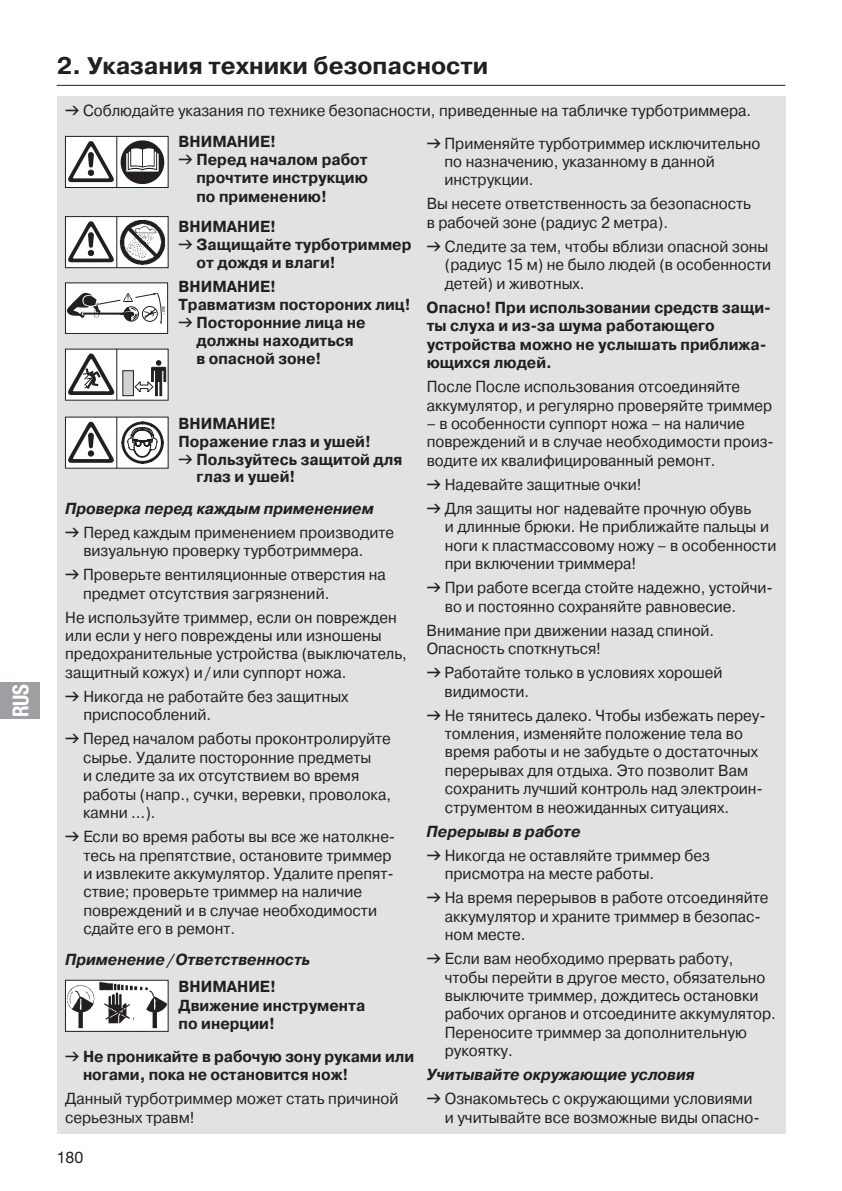
<style>
.page{position:relative;width:842px;height:1191px;background:#fff}
.page>*{position:absolute;margin:0;border:0;box-sizing:border-box;transform-origin:0 0}
.t1{font:24px "GARDENA Pro CYR Bold";color:#231f20}
.t2{font:22px "GARDENA Pro Bo Cond";color:#fff;scale:.95 1}
.t3{font:16px/18.4px "GARDENA Pro CYR Regular";color:#231f20;scale:.95 1}
.t4{font:16px/18.4px "GARDENA Pro CYR Bold";color:#231f20;scale:.95 1}
.t5{font:16px "GARDENA Pro CYR Bo Ita";color:#231f20;scale:.95 1}
.t6{font:16px "GARDENA Pro";color:#231f20}
.t7{font:4px "GARDENA Pro";color:#231f20}
.s1{font-family:"Formdruck"}
</style>
<div class="page">
<hr style="left:57px;top:85px;width:728px;height:1px;background:#231f20">
<div style="left:57px;top:96px;width:728px;height:1038px;background:#e1e2e4"></div>
<div style="left:65px;top:136px;width:103px;height:51px;background:#fff"></div>
<div style="left:65px;top:136px;width:103px;height:52px;border:1px solid #231f20"></div>
<hr style="left:116px;top:136px;width:1px;height:52px;background:#231f20">
<svg style="left:68px;top:141px;width:46px;height:41px"></svg>
<svg style="left:121px;top:140px;width:43px;height:44px"></svg>
<div style="left:65px;top:217px;width:103px;height:51px;background:#fff"></div>
<div style="left:65px;top:216px;width:103px;height:52px;border:1px solid #231f20"></div>
<hr style="left:116px;top:216px;width:1px;height:52px;background:#231f20">
<svg style="left:68px;top:221px;width:46px;height:41px"></svg>
<img style="left:117px;top:216px;width:51px;height:50px">
<div style="left:65px;top:283px;width:103px;height:50px;background:#fff"></div>
<svg style="left:67px;top:293px;width:95px;height:32px"></svg>
<div style="left:65px;top:283px;width:103px;height:51px;border:1px solid #231f20"></div>
<div style="left:65px;top:349px;width:103px;height:51px;background:#fff"></div>
<hr style="left:116px;top:349px;width:1px;height:51px;background:#231f20">
<svg style="left:68px;top:353px;width:47px;height:42px"></svg>
<svg style="left:134px;top:360px;width:32px;height:36px"></svg>
<div style="left:122px;top:370px;width:12px;height:26px;background:#d1d2d4;border:1px solid #231f20"></div>
<div style="left:65px;top:417px;width:103px;height:51px;background:#fff"></div>
<hr style="left:116px;top:417px;width:1px;height:51px;background:#231f20">
<svg style="left:68px;top:422px;width:46px;height:41px"></svg>
<svg style="left:121px;top:421px;width:43px;height:43px"></svg>
<img style="left:67px;top:982px;width:99px;height:47px">
<div style="left:65px;top:980px;width:103px;height:51px;border:1px solid #231f20"></div>
<div style="left:0;top:682px;width:40px;height:36px;background:#9d9fa2"></div>
<h2 class="t2" style="left:7px;top:717px;width:37px;rotate:-90deg">RUS</h2>
<h1 class="t1" style="left:57px;top:52px;width:433px">2. Указания техники безопасности</h1>
<p class="t3" style="left:65px;top:102px;width:724px"><span class="s1">v</span> Соблюдайте указания по технике безопасности, приведенные на табличке турботриммера.</p>
<p class="t7" style="left:166px;top:306px;width:10px;rotate:90deg">360°</p>
<p class="t4" style="left:179px;top:133px;width:104px">ВНИМАНИЕ!</p>
<p class="t4" style="left:179px;top:151px;width:201px"><span class="s1">v</span> Перед началом работ</p>
<p class="t4" style="left:196px;top:169px;width:182px">прочтите инструкцию</p>
<p class="t4" style="left:196px;top:187px;width:139px">по применению!</p>
<p class="t4" style="left:179px;top:217px;width:104px">ВНИМАНИЕ!</p>
<p class="t4" style="left:179px;top:235px;width:247px"><span class="s1">v</span> Защищайте турботриммер</p>
<p class="t4" style="left:196px;top:253px;width:148px">от дождя и влаги!</p>
<p class="t4" style="left:179px;top:277px;width:104px">ВНИМАНИЕ!</p>
<p class="t4" style="left:179px;top:295px;width:246px">Травматизм постороних лиц!</p>
<p class="t4" style="left:179px;top:313px;width:198px"><span class="s1">v</span> Посторонние лица не</p>
<p class="t4" style="left:196px;top:331px;width:167px">должны находиться</p>
<p class="t4" style="left:196px;top:349px;width:133px">в опасной зоне!</p>
<p class="t4" style="left:179px;top:414px;width:104px">ВНИМАНИЕ!</p>
<p class="t4" style="left:179px;top:432px;width:204px">Поражение глаз и ушей!</p>
<p class="t4" style="left:179px;top:450px;width:237px"><span class="s1">v</span> Пользуйтесь защитой для</p>
<p class="t4" style="left:196px;top:468px;width:106px">глаз и ушей!</p>
<p class="t5" style="left:65px;top:499px;width:326px">Проверка перед каждым применением</p>
<p class="t3" style="left:83px;top:523px;width:329px;text-indent:-18px"><span class="s1">v</span> Перед каждым применением производите визуальную проверку турботриммера.</p>
<p class="t3" style="left:83px;top:565px;width:320px;text-indent:-18px"><span class="s1">v</span> Проверьте вентиляционные отверстия на предмет отсутствия загрязнений.</p>
<p class="t3" style="left:65px;top:608px;width:361px">Не используйте триммер, если он поврежден или если у него повреждены или изношены предохранительные устройства (выключатель, защитный кожух) и/или суппорт ножа.</p>
<p class="t3" style="left:83px;top:687px;width:281px;text-indent:-18px"><span class="s1">v</span> Никогда не работайте без защитных приспособлений.</p>
<p class="t3" style="left:83px;top:730px;width:326px;text-indent:-18px"><span class="s1">v</span> Перед началом работы проконтролируйте сырье. Удалите посторонние предметы<br>и следите за их отсутствием во время работы (напр., сучки, веревки, проволока, камни …).</p>
<p class="t3" style="left:83px;top:827px;width:330px;text-indent:-18px"><span class="s1">v</span> Если во время работы вы все же натолкне&shy;тесь на препятствие, остановите триммер и извлеките аккумулятор. Удалите препят&shy;ствие; проверьте триммер на наличие повреждений и в случае необходимости сдайте его в ремонт.</p>
<p class="t5" style="left:65px;top:951px;width:259px">Применение/Ответственность</p>
<p class="t4" style="left:179px;top:977px;width:198px">ВНИМАНИЕ!<br>Движение инструмента по инерции!</p>
<p class="t4" style="left:83px;top:1047px;width:350px;text-indent:-18px"><span class="s1">v</span> Не проникайте в рабочую зону руками или ногами, пока не остановится нож!</p>
<p class="t3" style="left:65px;top:1089px;width:352px">Данный турботриммер может стать причиной серьезных травм!</p>
<p class="t6" style="left:57px;top:1147px;width:28px">180</p>
<p class="t3" style="left:444px;top:134px;width:334px;text-indent:-18px"><span class="s1">v</span> Применяйте турботриммер исключительно по назначению, указанному в данной инструкции.</p>
<p class="t3" style="left:427px;top:195px;width:343px">Вы несете ответственность за безопасность в рабочей зоне (радиус 2 метра).</p>
<p class="t3" style="left:445px;top:237px;width:345px;text-indent:-18px"><span class="s1">v</span> Следите за тем, чтобы вблизи опасной зоны (радиус 15 м) не было людей (в особенности детей) и животных.</p>
<p class="t4" style="left:427px;top:298px;width:364px">Опасно! При использовании средств защи&shy;ты слуха и из-за шума работающего устройства можно не услышать приближа&shy;ющихся людей.</p>
<p class="t3" style="left:427px;top:377px;width:365px">После После использования отсоединяйте аккумулятор, и регулярно проверяйте триммер</p>
<p class="t3" style="left:427px;top:414px;width:367px">– в особенности суппорт ножа – на наличие повреждений и в случае необходимости произ&shy;водите их квалифицированный ремонт.</p>
<p class="t3" style="left:427px;top:472px;width:343px;line-height:24px"><span class="s1">v</span> Надевайте защитные очки!<br><span class="s1">v</span> Для защиты ног надевайте прочную обувь</p>
<p class="t3" style="left:445px;top:518px;width:350px">и длинные брюки. Не приближайте пальцы и ноги к пластмассовому ножу – в особенности при включении триммера!</p>
<p class="t3" style="left:445px;top:578px;width:347px;text-indent:-18px"><span class="s1">v</span> При работе всегда стойте надежно, устойчи&shy;во и постоянно сохраняйте равновесие.</p>
<p class="t3" style="left:427px;top:621px;width:304px">Внимание при движении назад спиной.<br>Опасность споткнуться!</p>
<p class="t3" style="left:444px;top:663px;width:294px;text-indent:-18px"><span class="s1">v</span> Работайте только в условиях хорошей видимости.</p>
<p class="t3" style="left:445px;top:706px;width:340px;text-indent:-18px"><span class="s1">v</span> Не тянитесь далеко. Чтобы избежать переу&shy;томления, изменяйте положение тела во время работы и не забудьте о достаточных перерывах для отдыха. Это позволит Вам сохранить лучший контроль над электроин&shy;струментом в неожиданных ситуациях.</p>
<p class="t5" style="left:427px;top:822px;width:164px">Перерывы в работе</p>
<p class="t3" style="left:445px;top:846px;width:280px;text-indent:-18px"><span class="s1">v</span> Никогда не оставляйте триммер без присмотра на месте работы.</p>
<p class="t3" style="left:445px;top:888px;width:342px;text-indent:-18px"><span class="s1">v</span> На время перерывов в работе отсоединяйте аккумулятор и храните триммер в безопас&shy;ном месте.</p>
<p class="t3" style="left:445px;top:949px;width:350px;text-indent:-18px"><span class="s1">v</span> Если вам необходимо прервать работу, чтобы перейти в другое место, обязательно выключите триммер, дождитесь остановки рабочих органов и отсоедините аккумулятор.<br>Переносите триммер за дополнительную рукоятку.</p>
<p class="t5" style="left:427px;top:1065px;width:284px">Учитывайте окружающие условия</p>
<p class="t3" style="left:445px;top:1089px;width:333px;text-indent:-18px"><span class="s1">v</span> Ознакомьтесь с окружающими условиями и учитывайте все возможные виды опасно-</p>
</div>
